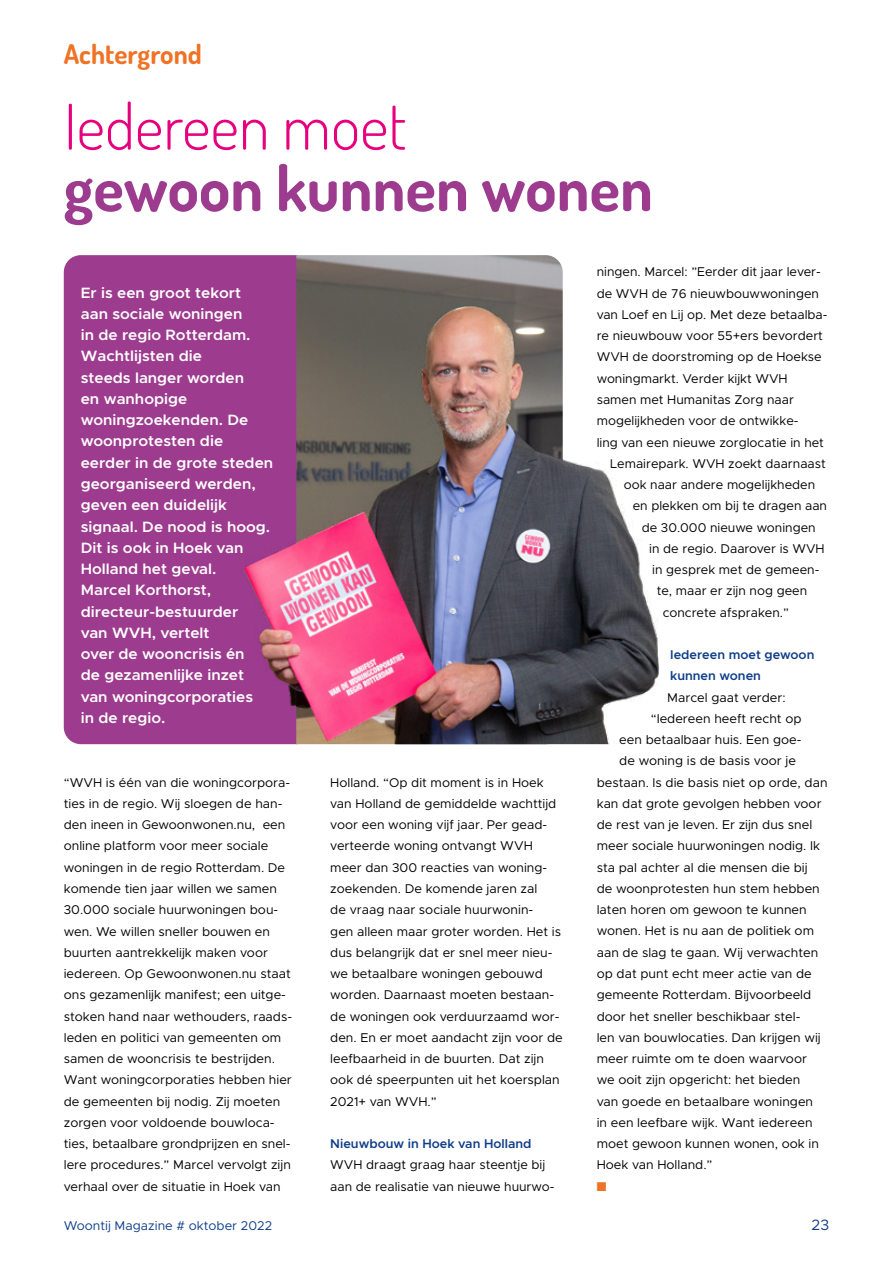
<style>
.page{position:relative;width:893px;height:1263px;background:#fff}
.page>*{position:absolute;margin:0;border:0;box-sizing:border-box;transform-origin:0 0}
.t1{font:700 63px "Dosis";color:#9d3c8f}
.t2{font:300 63px "Dosis";color:#e6007d}
.t3{font:700 27px "Dosis";color:#ee7326}
.t4{font:600 15px/21.3px "Metropolis";color:#fff}
.t5{font:15px "Metropolis";color:#0f3e89}
.t6{font:12.75px/21.3px "Metropolis";color:#000}
.t7{font:600 12.75px/21.3px "Metropolis";color:#0f3e89}
.t8{font:12.75px "Metropolis";color:#0f3e89}
.t9{font:12.75px "Zapf Dingbats ITC";color:#ee7326}
</style>
<div class="page">
<div style="left:64px;top:255px;width:166px;height:489px;background:#9d3c8f"></div>
<img style="left:230px;top:255px;width:429px;height:489px">
<h2 class="t3" style="left:64px;top:36px;width:140px">Achtergrond</h2>
<h1 class="t2" style="left:64px;top:85px;width:344px">Iedereen moet</h1>
<h1 class="t1" style="left:64px;top:147px;width:591px">gewoon kunnen wonen</h1>
<p class="t4" style="left:81px;top:282px;width:194px">Er is een groot tekort<br>aan sociale woningen<br>in de regio Rotterdam.<br>Wachtlijsten die<br>steeds langer worden<br>en wanhopige woningzoekenden. De woonprotesten die eerder in de grote steden georganiseerd werden, geven een duidelijk signaal. De nood is hoog.<br>Dit is ook in Hoek van<br>Holland het geval.<br>Marcel Korthorst, directeur-bestuurder<br>van WVH, vertelt<br>over de wooncrisis én<br>de gezamenlijke inzet van woningcorporaties<br>in de regio.</p>
<p class="t6" style="left:64px;top:772px;width:230px">“WVH is één van die woningcorpora&shy;ties in de regio. Wij sloegen de han&shy;den ineen in Gewoonwonen.nu, een online platform voor meer sociale woningen in de regio Rotterdam. De komende tien jaar willen we samen 30.000 sociale huurwoningen bou&shy;wen. We willen sneller bouwen en buurten aantrekkelijk maken voor iedereen. Op Gewoonwonen.nu staat ons gezamenlijk manifest; een uitge&shy;stoken hand naar wethouders, raads&shy;leden en politici van gemeenten om samen de wooncrisis te bestrijden.<br>Want woningcorporaties hebben hier de gemeenten bij nodig. Zij moeten zorgen voor voldoende bouwloca&shy;ties, betaalbare grondprijzen en snel&shy;lere procedures.” Marcel vervolgt zijn verhaal over de situatie in Hoek van</p>
<p class="t6" style="left:330px;top:772px;width:234px">Holland. “Op dit moment is in Hoek van Holland de gemiddelde wachttijd voor een woning vijf jaar. Per gead&shy;verteerde woning ontvangt WVH meer dan 300 reacties van woning&shy;zoekenden. De komende jaren zal<br>de vraag naar sociale huurwonin-<br>gen alleen maar groter worden. Het is dus belangrijk dat er snel meer nieu&shy;we betaalbare woningen gebouwd worden. Daarnaast moeten bestaan&shy;de woningen ook verduurzaamd wor&shy;den. En er moet aandacht zijn voor de leefbaarheid in de buurten. Dat zijn ook dé speerpunten uit het koersplan 2021+ van WVH.”</p>
<p class="t7" style="left:330px;top:1133px;width:203px">Nieuwbouw in Hoek van Holland</p>
<p class="t6" style="left:330px;top:1154px;width:226px">WVH draagt graag haar steentje bij aan de realisatie van nieuwe huurwo-</p>
<p class="t6" style="left:597px;top:261px;width:226px">ningen. Marcel: ”Eerder dit jaar lever-</p>
<p class="t6" style="left:597px;top:283px;width:224px">de WVH de 76 nieuwbouwwoningen</p>
<p class="t6" style="left:597px;top:304px;width:232px">van Loef en Lij op. Met deze betaalba-</p>
<p class="t6" style="left:597px;top:325px;width:228px">re nieuwbouw voor 55+ers bevordert</p>
<p class="t6" style="left:597px;top:346px;width:226px">WVH de doorstroming op de Hoekse</p>
<p class="t6" style="left:597px;top:368px;width:192px">woningmarkt. Verder kijkt WVH</p>
<p class="t6" style="left:597px;top:389px;width:199px">samen met Humanitas Zorg naar</p>
<p class="t6" style="left:597px;top:410px;width:203px">mogelijkheden voor de ontwikke-</p>
<p class="t6" style="left:597px;top:431px;width:229px">ling van een nieuwe zorglocatie in het</p>
<p class="t6" style="left:610px;top:453px;width:217px">Lemairepark. WVH zoekt daarnaast</p>
<p class="t6" style="left:624px;top:474px;width:193px">ook naar andere mogelijkheden</p>
<p class="t6" style="left:633px;top:495px;width:196px">en plekken om bij te dragen aan</p>
<p class="t6" style="left:642px;top:516px;width:175px">de 30.000 nieuwe woningen</p>
<p class="t6" style="left:649px;top:538px;width:177px">in de regio. Daarover is WVH</p>
<p class="t6" style="left:652px;top:559px;width:169px">in gesprek met de gemeen-</p>
<p class="t6" style="left:657px;top:580px;width:152px">te, maar er zijn nog geen</p>
<p class="t6" style="left:663px;top:601px;width:128px">concrete afspraken.”</p>
<p class="t7" style="left:670px;top:644px;width:146px">Iedereen moet gewoon kunnen wonen</p>
<p class="t6" style="left:667px;top:687px;width:120px">Marcel gaat verder:</p>
<p class="t6" style="left:651px;top:708px;width:152px">“Iedereen heeft recht op</p>
<p class="t6" style="left:619px;top:729px;width:184px">een betaalbaar huis. Een goe-</p>
<p class="t6" style="left:619px;top:750px;width:178px">de woning is de basis voor je</p>
<p class="t6" style="left:597px;top:772px;width:232px">bestaan. Is die basis niet op orde, dan</p>
<p class="t6" style="left:597px;top:793px;width:226px">kan dat grote gevolgen hebben voor</p>
<p class="t6" style="left:597px;top:814px;width:217px">de rest van je leven. Er zijn dus snel</p>
<p class="t6" style="left:597px;top:835px;width:225px">meer sociale huurwoningen nodig. Ik</p>
<p class="t6" style="left:597px;top:857px;width:212px">sta pal achter al die mensen die bij</p>
<p class="t6" style="left:597px;top:878px;width:225px">de woonprotesten hun stem hebben</p>
<p class="t6" style="left:597px;top:899px;width:212px">laten horen om gewoon te kunnen</p>
<p class="t6" style="left:597px;top:920px;width:219px">wonen. Het is nu aan de politiek om</p>
<p class="t6" style="left:597px;top:942px;width:223px">aan de slag te gaan. Wij verwachten</p>
<p class="t6" style="left:597px;top:963px;width:217px">op dat punt echt meer actie van de</p>
<p class="t6" style="left:597px;top:984px;width:216px">gemeente Rotterdam. Bijvoorbeeld</p>
<p class="t6" style="left:597px;top:1005px;width:205px">door het sneller beschikbaar stel-</p>
<p class="t6" style="left:597px;top:1027px;width:226px">len van bouwlocaties. Dan krijgen wij</p>
<p class="t6" style="left:597px;top:1048px;width:212px">meer ruimte om te doen waarvoor</p>
<p class="t6" style="left:597px;top:1069px;width:205px">we ooit zijn opgericht: het bieden</p>
<p class="t6" style="left:597px;top:1090px;width:218px">van goede en betaalbare woningen</p>
<p class="t6" style="left:597px;top:1112px;width:217px">in een leefbare wijk. Want iedereen</p>
<p class="t6" style="left:597px;top:1133px;width:224px">moet gewoon kunnen wonen, ook in</p>
<p class="t6" style="left:597px;top:1154px;width:117px">Hoek van Holland.”</p>
<p class="t9" style="left:597px;top:1180px;width:11px">■</p>
<p class="t8" style="left:64px;top:1218px;width:210px">Woontij Magazine # oktober 2022</p>
<p class="t5" style="left:812px;top:1216px;width:19px">23</p>
</div>
